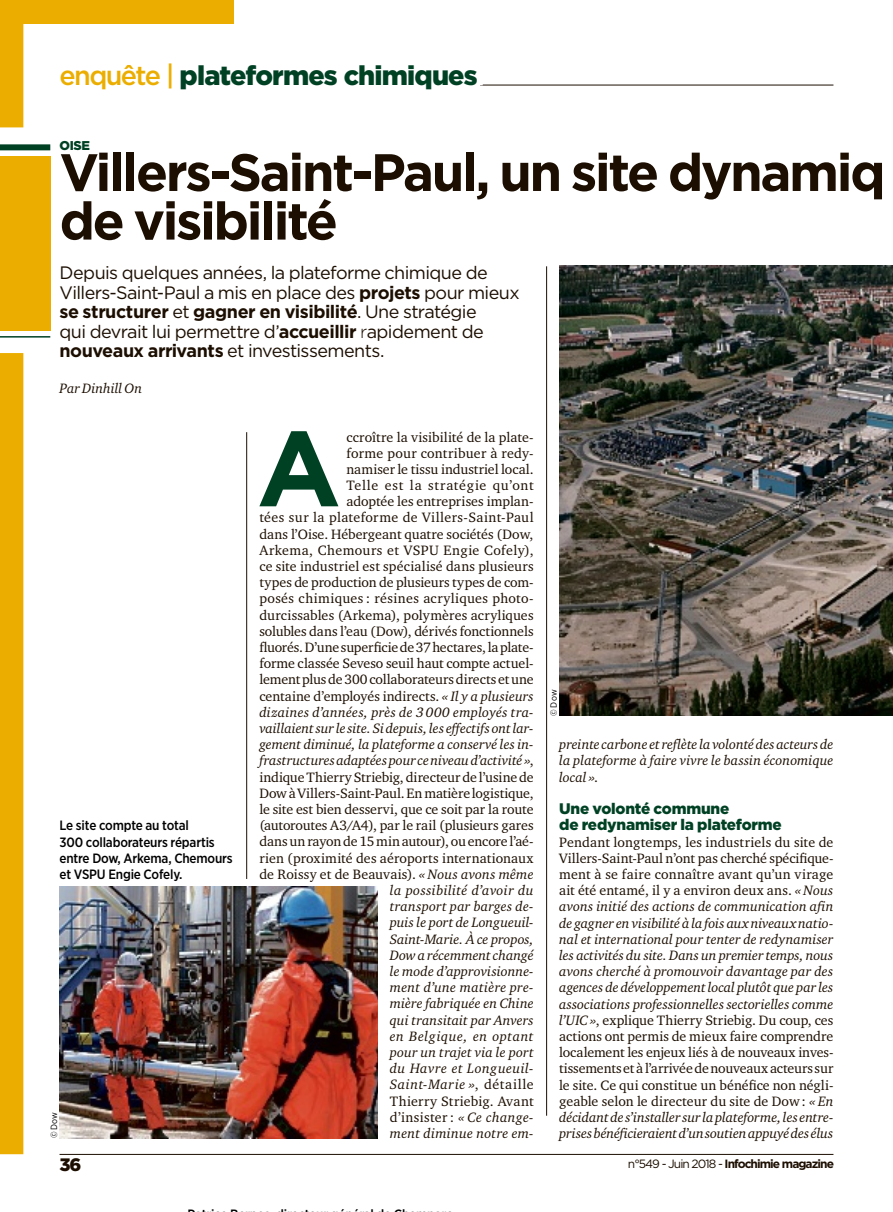
<style>
.page{position:relative;width:893px;height:1212px;background:#fff}
.page>*{position:absolute;margin:0;border:0;box-sizing:border-box;transform-origin:0 0}
.t1{font:700 106.5px "Gotham";color:#004124}
.t2{font:700 52.5px/48.6px "Gotham";letter-spacing:-.045em;color:#1c0e00}
.t3{font:900 27px "Gotham";letter-spacing:-.03em;color:#004124}
.t4{font:18px/19.5px "Gotham";letter-spacing:-.03em;color:#1c0e00}
.t5{font:900 18px "Gotham";color:#1c0e00}
.t6{font:900 15.3px/16.2px "Gotham";letter-spacing:-.015em;color:#004124}
.t7{font:13.95px/16.2px "Charter ITC Std";letter-spacing:.005em;color:#1c0e00;text-align:right}
.t8{font:italic 13.95px/16.2px "Charter ITC Std";color:#1c0e00;text-align:justify}
.t9{font:500 13.5px/16.2px "Gotham Narrow";letter-spacing:-.015em;color:#000}
.t10{font:900 12.75px "Gotham";color:#004124}
.t11{font:700 12px "Gotham";letter-spacing:-.08em;color:#1c0e00}
.t12{font:9px "Gotham Narrow";letter-spacing:.005em;color:#000}
.s1{font-weight:500;color:#ebae00}
.s2{font-weight:700}
.s3{font-weight:300}
.s4{font-style:italic}
.s5{font-style:normal}
.s6{font-weight:400}
</style>
<div class="page">
<hr style="left:480px;top:85px;width:353px;height:1px;background:#1c0e00">
<div style="left:0;top:144px;width:50px;height:6px;background:#004124"></div>
<hr style="left:0;top:336px;width:50px;height:2px;background:#004124">
<div style="left:0;top:156px;width:50px;height:175px;background:#ebae00"></div>
<hr style="left:60px;top:1154px;width:773px;height:1px;background:#1c0e00">
<div style="left:0;top:0;width:234px;height:23px;background:#ebae00"></div>
<img style="left:60px;top:887px;width:317px;height:251px">
<hr style="left:246px;top:432px;width:1px;height:447px;background:#1c0e00">
<hr style="left:546px;top:266px;width:1px;height:850px;background:#1c0e00">
<img style="left:559px;top:266px;width:334px;height:450px">
<div style="left:0;top:23px;width:23px;height:1131px;background:#ebae00"></div>
<p class="t3" style="left:60px;top:60px;width:420px"><span class="s1">enquête |</span> plateformes chimiques</p>
<p class="t10" style="left:60px;top:138px;width:32px">OiSE</p>
<p class="t2" style="left:60px;top:149px;width:827px">villers-Saint-Paul, un site dynamiq de visibilité</p>
<p class="t4" style="left:60px;top:265px;width:462px">Depuis quelques années, la plateforme chimique de Villers-Saint-Paul a mis en place des <span class="s2">projets</span> pour mieux <span class="s2">se structurer</span> et <span class="s2">gagner en visibilité</span>. Une stratégie<br>qui devrait lui permettre d’<span class="s2">accueillir</span> <span class="s3">r</span>apidement de <span class="s2">nouveaux arrivants</span> et investissements.</p>
<p class="t8" style="left:60px;top:381px;width:84px">ParDinhill On</p>
<p class="t1" style="left:257px;top:407px;width:86px">a</p>
<p class="t7" style="left:259px;top:429px;width:276px">ccroître la visibilité de la plate-<br>forme pour contribuer à redy-<br>namiser le tissu industriel local.<br>Telle est la stratégie qu’ont<br>adoptée les entreprises implan-<br>tées sur la plateforme de Villers-Saint-Paul dans l’Oise. Hébergeant quatre sociétés (Dow, Arkema, Chemours et VSPU Engie Cofely), ce site industriel est spécialisé dans plusieurs types de production de plusieurs types de com&shy;posés chimiques : résines acryliques photo&shy;durcissables (Arkema), polymères acryliques solubles dans l’eau (Dow), dérivés fonctionnels fluorés.D’unesuperficiede37hectares,laplate&shy;forme classée Seveso seuil haut compte actuel&shy;lementplusde300collaborateursdirects etune centaine d’employés indirects. <span class="s4">« Il y a plusieurs dizaines d’années, près de 3000 employés tra&shy;vaillaientsur le site.Sidepuis,les effectifs ontlar&shy;gement diminué, la plateforme a conservé les in&shy;frastructuresadaptéespour ceniveaud’activité »</span>, indiqueThierryStriebig,directeurde l’usinede DowàVillers-Saint-Paul.Enmatière logistique, le site est bien desservi, que ce soit par la route (autoroutes A3/A4), par le rail (plusieurs gares dansunrayonde15minautour),ouencore l’aé&shy;rien (proximité des aéroports internationaux de Roissy et de Beauvais). <span class="s4">« Nous avons même la possibilité d’avoir du<br>transport par barges de-<br>puis le port de Longueuil-<br>Saint-Marie. À ce propos,<br>Dow a récemmentchangé<br>le mode d’approvisionne-<br>ment d’une matière pre-<br>mière fabriquée en Chine<br>qui transitait par Anvers<br>en Belgique, en optant<br>pour un trajet via le port<br>du Havre et Longueuil-<br>Saint-Marie »</span>, détaille<br>Thierry Striebig. Avant<br>d’insister: <span class="s4">« Ce change-<br>ment diminue notre em-</span></p>
<p class="t12" style="left:548px;top:716px;width:28px;rotate:-90deg">© Dow</p>
<p class="t8" style="left:559px;top:737px;width:276px">preinte carbone et reflète la volontédes acteurs de la plateforme à faire vivre le bassin économique local »<span class="s5">.</span></p>
<p class="t6" style="left:559px;top:801px;width:224px">une volonté commune<br>de redynamiser la plateforme</p>
<p class="t7" style="left:559px;top:834px;width:276px;text-align:justify">Pendant longtemps, les industriels du site de Villers-Saint-Paul n’ont pas cherché spécifique&shy;ment à se faire connaître avant qu’un virage ait été entamé, il y a environ deux ans. <span class="s4">« Nous avons initié des actions de communication afin de gagner en visibilitéà la fois aux niveaux natio&shy;nal et international pour tenter de redynamiser les activités du site. Dans un premier temps, nous avons cherché à promouvoir davantage par des agences de développement local plutôt que par les associations professionnelles sectorielles comme l’UIC »</span>, explique Thierry Striebig. Du coup, ces actions ont permis de mieux faire comprendre localement les enjeux liés à de nouveaux inves&shy;tissementsetàl’arrivéedenouveauxacteurs sur le site. Ce qui constitue un bénéfice non négli&shy;geable selon le directeur du site de Dow: <span class="s4">« En décidantde s’installer sur laplateforme,les entre-</span></p>
<p class="t9" style="left:60px;top:819px;width:175px">Le site compte au total<br>300 collaborateurs répartis entre Dow, Arkema, Chemours et VSPU Engie Cofely.</p>
<p class="t12" style="left:49px;top:1138px;width:28px;rotate:-90deg">© Dow</p>
<p class="t8" style="left:559px;top:1126px;width:276px">prisesbénéficieraientd’unsoutienappuyédes élus</p>
<p class="t5" style="left:60px;top:1154px;width:24px">36</p>
<p class="t11" style="left:628px;top:1157px;width:208px"><span class="s6">n°549 - Juin 2018 -</span> Infochimie magazine</p>
</div>
